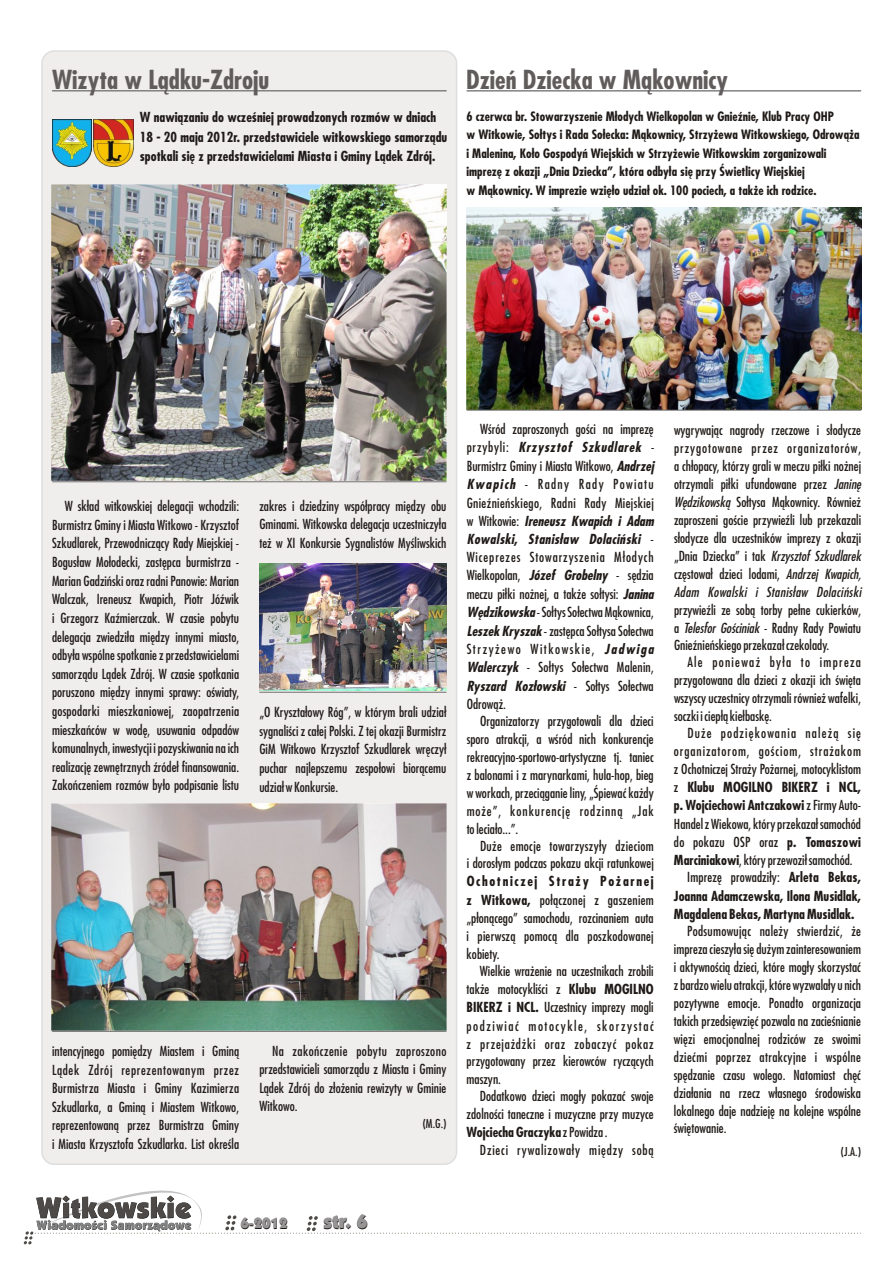
<style>
.page{position:relative;width:893px;height:1263px;background:#fff}
.page>*{position:absolute;margin:0;border:0;box-sizing:border-box;transform-origin:0 0}
.t1{font:700 25.5px "Fujiyama";color:#615c5c}
.t2{font:900 19.5px "Kabel IT Cby BT";color:#1f1a17}
.t3{font:900 15px "Kabel IT Cby BT";color:#1f1a17}
.t4{font:13.5px/18px "Fujiyama";color:#1f1a17;text-align:justify}
.t5{font:700 13.5px/19.8px "Fujiyama";color:#1f1a17}
.t6{font:13.5px "Fujiyama";letter-spacing:.065em;color:#1f1a17}
.t7{font:13.5px "Fujiyama";letter-spacing:.06em;color:#1f1a17}
.t8{font:13.5px "Fujiyama";letter-spacing:.08em;color:#1f1a17}
.t9{font:700 12.6px/18.5px "Fujiyama";color:#1f1a17}
.t10{font:12px "Fujiyama";color:#1f1a17}
.s1{font-weight:700;font-style:italic}
.s2{font-style:italic}
.s3{font-weight:700}
.s4{font-weight:400}
</style>
<div class="page">
<svg style="left:24px;top:1190px;width:837px;height:54px"></svg>
<div style="left:41px;top:50px;width:416px;height:1115px;background:#f0eded;border:2px solid #dedede;border-radius:12px"></div>
<hr style="left:467px;top:90px;width:394px;height:2px;background:#828282">
<hr style="left:52px;top:90px;width:395px;height:2px;background:#828282">
<img style="left:467px;top:208px;width:394px;height:201px">
<hr style="left:467px;top:410px;width:394px;height:1px;background:#737070">
<img style="left:93px;top:119px;width:40px;height:48px">
<img style="left:52px;top:120px;width:39px;height:47px">
<img style="left:52px;top:184px;width:395px;height:297px">
<hr style="left:52px;top:481px;width:394px;height:1px;background:#737070">
<img style="left:259px;top:563px;width:187px;height:127px">
<img style="left:52px;top:803px;width:395px;height:227px">
<hr style="left:259px;top:692px;width:187px;height:1px;background:#737070">
<hr style="left:52px;top:1031px;width:394px;height:1px;background:#737070">
<h1 class="t1" style="left:52px;top:70px;width:219px">Wizyta w Lądku-Zdroju</h1>
<p class="t5" style="left:140px;top:109px;width:309px">W nawiązaniu do wcześniej prowadzonych rozmów w dniach<br>18 - 20 maja 2012r. przedstawiciele witkowskiego samorządu spotkali się z przedstawicielami Miasta i Gminy Lądek Zdrój.</p>
<h1 class="t1" style="left:466px;top:70px;width:263px">Dzień Dziecka w Mąkownicy</h1>
<p class="t9" style="left:467px;top:109px;width:395px">6 czerwca br. Stowarzyszenie Młodych Wielkopolan w Gnieźnie, Klub Pracy OHP<br>w Witkowie, Sołtys i Rada Sołecka: Mąkownicy, Strzyżewa Witkowskiego, Odrowąża i Malenina, Koło Gospodyń Wiejskich w Strzyżewie Witkowskim zorganizowali imprezę z okazji „Dnia Dziecka”, która odbyła się przy Świetlicy Wiejskiej<br>w Mąkownicy. W imprezie wzięło udział ok. 100 pociech, a także ich rodzice.</p>
<p class="t4" style="left:52px;top:498px;width:189px;line-height:18.6px;text-indent:13px">W skład witkowskiej delegacji wchodzili:<br>Burmistrz Gminy i Miasta Witkowo - Krzysztof Szkudlarek, Przewodniczący Rady Miejskiej - Bogusław Mołodecki, zastępca burmistrza - Marian Gadziński oraz radni Panowie: Marian Walczak, Ireneusz Kwapich, Piotr Jóźwik i Grzegorz Kaźmierczak. W czasie pobytu delegacja zwiedziła między innymi miasto, odbyła wspólne spotkanie z przedstawicielami samorządu Lądek Zdrój. W czasie spotkania poruszono między innymi sprawy: oświaty, gospodarki mieszkaniowej, zaopatrzenia mieszkańców w wodę, usuwania odpadów komunalnych, inwestycji i pozyskiwania na ich realizację zewnętrznych źródeł finansowania.<br>Zakończeniem rozmów było podpisanie listu</p>
<p class="t4" style="left:259px;top:498px;width:189px;line-height:18.6px">zakres i dziedziny współpracy między obu Gminami. Witkowska delegacja uczestniczyła też w XI Konkursie Sygnalistów Myśliwskich</p>
<p class="t4" style="left:259px;top:704px;width:189px;line-height:18.6px">„O Kryształowy Róg”, w którym brali udział sygnaliści z całej Polski. Z tej okazji Burmistrz GiM Witkowo Krzysztof Szkudlarek wręczył puchar najlepszemu zespołowi biorącemu udział w Konkursie.</p>
<p class="t4" style="left:52px;top:1043px;width:189px;line-height:18.6px">intencyjnego pomiędzy Miastem i Gminą Lądek Zdrój reprezentowanym przez Burmistrza Miasta i Gminy Kazimierza Szkudlarka, a Gminą i Miastem Witkowo, reprezentowaną przez Burmistrza Gminy i Miasta Krzysztofa Szkudlarka. List określa</p>
<p class="t4" style="left:259px;top:1042px;width:189px;line-height:18.6px;text-indent:13px">Na zakończenie pobytu zaproszono przedstawicieli samorządu z Miasta i Gminy Lądek Zdrój do złożenia rewizyty w Gminie Witkowo.</p>
<p class="t10" style="left:423px;top:1119px;width:25px">(M.G.)</p>
<p class="t4" style="left:467px;top:421px;width:189px;text-indent:13px">Wśród zaproszonych gości na imprezę przybyli: <span class="s1">Krzysztof Szkudlarek</span> <span class="s2">- </span>Burmistrz Gminy i Miasta Witkowo, <span class="s1">Andrzej Kwapich</span> - Radny Rady Powiatu Gnieźnieńskiego, Radni Rady Miejskiej w Witkowie: <span class="s1">Ireneusz Kwapich i Adam Kowalski</span><span class="s3">,</span> <span class="s1">Stanisław Dolaciński</span> - Wiceprezes Stowarzyszenia Młodych Wielkopolan, <span class="s1">Józef Grobelny</span> - sędzia meczu piłki nożnej, a także sołtysi: <span class="s1">Janina Wędzikowska</span> -Sołtys Sołectwa Mąkownica, <span class="s1">Leszek Kryszak</span> - zastępca Sołtysa Sołectwa Strzyżewo Witkowskie, <span class="s1">Jadwiga Walerczyk</span> - Sołtys Sołectwa Malenin, <span class="s1">Ryszard Kozłowski</span> - Sołtys Sołectwa Odrowąż.</p>
<p class="t4" style="left:467px;top:713px;width:189px;text-indent:13px">Organizatorzy przygotowali dla dzieci sporo atrakcji, a wśród nich konkurencje rekreacyjno-sportowo-artystyczne tj. taniec z balonami i z marynarkami, hula-hop, bieg w workach, przeciąganie liny, „Śpiewać każdy może”, konkurencję rodzinną „Jak toleciało...”.</p>
<p class="t4" style="left:467px;top:838px;width:189px;text-align:right">Duże emocje towarzyszyły dzieciom<br>i dorosłym podczas pokazu akcji ratunkowej</p>
<p class="t4" style="left:467px;top:873px;width:189px"><span class="s3">Ochotniczej Straży Pożarnej z Witkowa,</span> połączonej z gaszeniem „płonącego” samochodu, rozcinaniem auta i pierwszą pomocą dla poszkodowanej kobiety.</p>
<p class="t4" style="left:467px;top:963px;width:189px;text-indent:13px">Wielkie wrażenie na uczestnikach zrobili także motocykliści z <span class="s3">Klubu MOGILNO BIKERZ i NCL.</span> Uczestnicy imprezy mogli podziwiać motocykle, skorzystać z przejażdżki oraz zobaczyć pokaz przygotowany przez kierowców ryczących maszyn.</p>
<p class="t4" style="left:467px;top:1088px;width:189px;text-indent:13px">Dodatkowo dzieci mogły pokazać swoje zdolności taneczne i muzyczne przy muzyce <span class="s3">Wojciecha Graczyka</span> z Powidza .</p>
<p class="t7" style="left:480px;top:1144px;width:175px">Dzieci rywalizowały między sobą</p>
<p class="t4" style="left:674px;top:422px;width:189px">wygrywając nagrody rzeczowe i słodycze przygotowane przez organizatorów, a chłopacy, którzy grali w meczu piłki nożnej otrzymali piłki ufundowane przez <span class="s2">Janinę Wędzikowską</span> Sołtysa Mąkownicy. Również zaproszeni goście przywieźli lub przekazali słodycze dla uczestników imprezy z okazji „Dnia Dziecka” i tak <span class="s2">Krzysztof Szkudlarek </span>częstował dzieci lodami, <span class="s2">Andrzej Kwapich, Adam Kowalski i Stanisław Dolaciński</span></p>
<p class="t4" style="left:674px;top:602px;width:189px">przywieźli ze sobą torby pełne cukierków, a <span class="s2">Telesfor Gościniak</span> - Radny Rady Powiatu Gnieźnieńskiego przekazał czekolady.</p>
<p class="t4" style="left:674px;top:654px;width:189px;text-indent:13px">Ale ponieważ była to impreza przygotowana dla dzieci z okazji ich święta wszyscy uczestnicy otrzymali również wafelki, soczki i ciepłą kiełbaskę.</p>
<p class="t8" style="left:687px;top:727px;width:175px">Duże podziękowania należą się</p>
<p class="t6" style="left:674px;top:745px;width:189px">organizatorom, gościom, strażakom</p>
<p class="t4" style="left:674px;top:761px;width:189px">z Ochotniczej Straży Pożarnej, motocyklistom</p>
<p class="t5" style="left:674px;top:779px;width:189px"><span class="s4">z</span> Klubu MOGILNO BIKERZ i NCL,</p>
<p class="t5" style="left:674px;top:797px;width:189px">p. Wojciechowi Antczakowi <span class="s4">z Firmy Auto-</span></p>
<p class="t4" style="left:674px;top:816px;width:189px">Handel z Wiekowa, który przekazał samochód</p>
<p class="t4" style="left:674px;top:834px;width:189px">do pokazu OSP oraz <span class="s3">p. Tomaszowi</span></p>
<p class="t4" style="left:674px;top:852px;width:180px"><span class="s3">Marciniakowi</span>, który przewoziłsamochód.</p>
<p class="t4" style="left:687px;top:869px;width:175px">Imprezę prowadziły: <span class="s3">Arleta Bekas,</span></p>
<p class="t5" style="left:674px;top:887px;width:189px">Joanna Adamczewska, Ilona Musidlak,</p>
<p class="t5" style="left:674px;top:905px;width:182px">Magdalena Bekas, Martyna Musidlak.</p>
<p class="t4" style="left:674px;top:923px;width:189px;text-indent:13px">Podsumowując należy stwierdzić, że impreza cieszyła się dużym zainteresowaniem i aktywnością dzieci, które mogły skorzystać zbardzo wielu atrakcji, które wyzwalały u nich pozytywne emocje. Ponadto organizacja takich przedsięwzięć pozwala na zacieśnianie więzi emocjonalnej rodziców ze swoimi dziećmi poprzez atrakcyjne i wspólne spędzanie czasu wolego. Natomiast chęć działania na rzecz własnego środowiska lokalnego daje nadzieję na kolejne wspólne świętowanie.</p>
<p class="t10" style="left:841px;top:1147px;width:22px">(J.A.)</p>
<p class="t3" style="left:241px;top:1218px;width:49px">6-2012</p>
<h2 class="t2" style="left:324px;top:1214px;width:46px">str. 6</h2>
</div>
